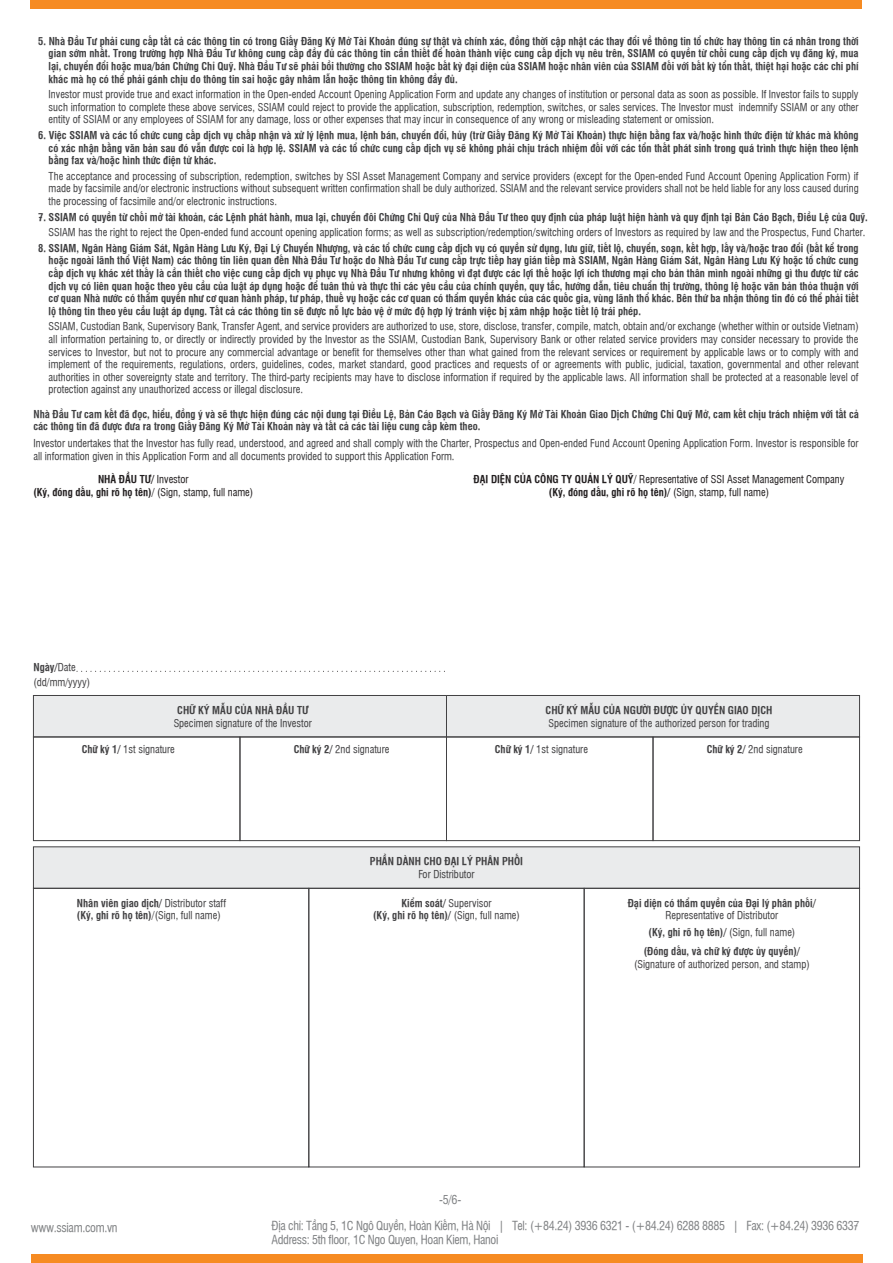
<style>
.page{position:relative;width:893px;height:1263px;background:#fff}
.page>*{position:absolute;margin:0;border:0;box-sizing:border-box;transform-origin:0 0}
.t1{font:12px/14.4px "UVN Hong Ha Hep";letter-spacing:-.025em;color:#808284}
.t2{font:10.5px/12.6px "UVN Hong Ha Hep";color:#404042;text-align:justify}
.t3{font:700 10.5px/12.6px "UVN Hong Ha Hep";color:#404042;text-align:justify}
.t4{font:700 10.5px/12.6px "UVN Hong Ha Hep";color:#424143}
.t5{font:10.5px/14.7px "UVN Hong Ha Hep";color:#424143}
.t6{font:10.5px/12.6px "UVN Hong Ha Hep";color:#231f20;text-align:center}
.t7{font:700 10.5px/12.6px "UVN Hong Ha Hep";color:#231f20;text-align:center}
.s1{font-weight:400}
.s2{font-weight:700}
</style>
<div class="page">
<div style="left:31px;top:0;width:831px;height:9px;background:#f68b22"></div>
<div style="left:33px;top:695px;width:827px;height:41px;background:#eaebec"></div>
<div style="left:33px;top:736px;width:207px;height:105px;border:1px solid #424143"></div>
<div style="left:240px;top:736px;width:207px;height:105px;border:1px solid #424143"></div>
<hr style="left:446px;top:695px;width:1px;height:42px;background:#424143">
<svg style="left:33px;top:846px;width:827px;height:42px"></svg>
<div style="left:446px;top:736px;width:207px;height:105px;border:1px solid #424143"></div>
<div style="left:653px;top:736px;width:207px;height:105px;border:1px solid #424143"></div>
<div style="left:33px;top:888px;width:276px;height:279px;border:1px solid #424143"></div>
<div style="left:308px;top:888px;width:277px;height:279px;border:1px solid #424143"></div>
<div style="left:584px;top:888px;width:276px;height:279px;border:1px solid #424143"></div>
<div style="left:31px;top:1254px;width:831px;height:9px;background:#f68b22"></div>
<svg style="left:77px;top:671px;width:368px;height:1px"></svg>
<p class="t3" style="left:49px;top:34px;width:812px;text-indent:-10px">5. Nhà Đầu Tư phải cung cấp tất cả các thông tin có trong Giấy Đăng Ký Mở Tài Khoản đúng sự thật và chính xác, đồng thời cập nhật các thay đổi về thông tin tổ chức hay thông tin cá nhân trong thời gian sớm nhất. Trong trường hợp Nhà Đầu Tư không cung cấp đầy đủ các thông tin cần thiết để hoàn thành việc cung cấp dịch vụ nêu trên, SSIAM có quyền từ chối cung cấp dịch vụ đăng ký, mua lại, chuyển đổi hoặc mua/bán Chứng Chỉ Quỹ. Nhà Đầu Tư sẽ phải bồi thường cho SSIAM hoặc bất kỳ đại diện của SSIAM hoặc nhân viên của SSIAM đối với bất kỳ tổn thất, thiệt hại hoặc các chi phí khác mà họ có thể phải gánh chịu do thông tin sai hoặc gây nhâm lẫn hoặc thông tin không đầy đủ.</p>
<p class="t2" style="left:49px;top:87px;width:811px">Investor must provide true and exact information in the Open-ended Account Opening Application Form and update any changes of institution or personal data as soon as possible. If Investor fails to supply such information to complete these above services, SSIAM could reject to provide the application, subscription, redemption, switches, or sales services. The Investor must indemnify SSIAM or any other entity of SSIAM or any employees of SSIAM for any damage, loss or other expenses that may incur in consequence of any wrong or misleading statement or omission.</p>
<p class="t3" style="left:49px;top:128px;width:812px;text-indent:-10px">6. Việc SSIAM và các tổ chức cung cấp dịch vụ chấp nhận và xử lý lệnh mua, lệnh bán, chuyển đổi, hủy (trừ Giấy Đăng Ký Mở Tài Khoản) thực hiện bằng fax và/hoặc hình thức điện tử khác mà không có xác nhận bằng văn bản sau đó vẫn được coi là hợp lệ. SSIAM và các tổ chức cung cấp dịch vụ sẽ không phải chịu trách nhiệm đối với các tổn thất phát sinh trong quá trình thực hiện theo lệnh bằng fax và/hoặc hình thức điện tử khác.</p>
<p class="t2" style="left:49px;top:169px;width:811px">The acceptance and processing of subscription, redemption, switches by SSI Asset Management Company and service providers (except for the Open-ended Fund Account Opening Application Form) if made by facsimile and/or electronic instructions without subsequent written confirmation shall be duly authorized. SSIAM and the relevant service providers shall not be held liable for any loss caused during the processing of facsimile and/or electronic instructions.</p>
<p class="t3" style="left:38px;top:210px;width:831px">7. SSIAM có quyền từ chối mở tài khoản, các Lệnh phát hành, mua lại, chuyển đôi Chứng Chỉ Quỹ của Nhà Đầu Tư theo quy định của pháp luật hiện hành và quy định tại Bản Cáo Bạch, Điều Lệ của Quỹ.</p>
<p class="t2" style="left:49px;top:225px;width:818px">SSIAM has the right to reject the Open-ended fund account opening application forms; as well as subscription/redemption/switching orders of Investors as required by law and the Prospectus, Fund Charter.</p>
<p class="t3" style="left:49px;top:241px;width:812px;text-indent:-10px">8. SSIAM, Ngân Hàng Giám Sát, Ngân Hàng Lưu Ký, Đại Lý Chuyển Nhượng, và các tổ chức cung cấp dịch vụ có quyền sử dụng, lưu giữ, tiết lộ, chuyển, soạn, kết hợp, lấy và/hoặc trao đổi (bất kể trong hoặc ngoài lãnh thổ Việt Nam) các thông tin liên quan đến Nhà Đầu Tư hoặc do Nhà Đầu Tư cung cấp trực tiếp hay gián tiếp mà SSIAM, Ngân Hàng Giám Sát, Ngân Hàng Lưu Ký hoặc tổ chức cung cấp dịch vụ khác xét thấy là cần thiết cho việc cung cấp dịch vụ phục vụ Nhà Đầu Tư nhưng không vì đạt được các lợi thế hoặc lợi ích thương mại cho bản thân mình ngoài những gì thu được từ các dịch vụ có liên quan hoặc theo yêu cầu của luật áp dụng hoặc để tuân thủ và thực thi các yêu cầu của chính quyền, quy tắc, hướng dẫn, tiêu chuẩn thị trường, thông lệ hoặc văn bản thỏa thuận với cơ quan Nhà nước có thẩm quyền như cơ quan hành pháp, tư pháp, thuế vụ hoặc các cơ quan có thẩm quyền khác của các quốc gia, vùng lãnh thổ khác. Bên thứ ba nhận thông tin đó có thể phải tiết lộ thông tin theo yêu cầu luật áp dụng. Tất cả các thông tin sẽ được nỗ lực bảo vệ ở mức độ hợp lý tránh việc bị xâm nhập hoặc tiết lộ trái phép.</p>
<p class="t2" style="left:49px;top:320px;width:812px">SSIAM, Custodian Bank, Supervisory Bank, Transfer Agent, and service providers are authorized to use, store, disclose, transfer, compile, match, obtain and/or exchange (whether within or outside Vietnam) all information pertaining to, or directly or indirectly provided by the Investor as the SSIAM, Custodian Bank, Supervisory Bank or other related service providers may consider necessary to provide the services to Investor, but not to procure any commercial advantage or benefit for themselves other than what gained from the relevant services or requirement by applicable laws or to comply with and implement of the requirements, regulations, orders, guidelines, codes, market standard, good practices and requests of or agreements with public, judicial, taxation, governmental and other relevant authorities in other sovereignty state and territory. The third-party recipients may have to disclose information if required by the applicable laws. All information shall be protected at a reasonable level of protection against any unauthorized access or illegal disclosure.</p>
<p class="t3" style="left:33px;top:407px;width:827px">Nhà Đầu Tư cam kết đã đọc, hiểu, đồng ý và sẽ thực hiện đúng các nội dung tại Điều Lệ, Bản Cáo Bạch và Giấy Đăng Ký Mở Tài Khoản Giao Dịch Chứng Chỉ Quỹ Mở, cam kết chịu trách nhiệm với tất cả các thông tin đã được đưa ra trong Giấy Đăng Ký Mở Tài Khoản này và tất cả các tài liệu cung cấp kèm theo.</p>
<p class="t2" style="left:33px;top:436px;width:827px">Investor undertakes that the Investor has fully read, understood, and agreed and shall comply with the Charter, Prospectus and Open-ended Fund Account Opening Application Form. Investor is responsible for all information given in this Application Form and all documents provided to support this Application Form.</p>
<p class="t7" style="left:33px;top:472px;width:221px">NHÀ ĐẦU TƯ/ <span class="s1">Investor<br></span>(Ký, đóng dấu, ghi rõ họ tên)<span class="s1">/ (Sign, stamp, full name)</span></p>
<p class="t6" style="left:474px;top:472px;width:372px"><span class="s2">ĐẠI DIỆN CỦA CÔNG TY QUẢN LÝ QUỸ</span>/ Representative of SSI Asset Management Company <span class="s2">(Ký, đóng dấu, ghi rõ họ tên)/</span> (Sign, stamp, full name)</p>
<p class="t5" style="left:33px;top:659px;width:58px"><span class="s2">Ngày/</span>Date (dd/mm/yyyy)</p>
<p class="t4" style="left:177px;top:704px;width:133px">CHỮ KÝ MẪU CỦA NHÀ ĐẦU TƯ</p>
<p class="t5" style="left:174px;top:715px;width:140px">Specimen signature of the Investor</p>
<p class="t4" style="left:546px;top:704px;width:228px">CHỮ KÝ MẪU CỦA NGƯỜI ĐƯỢC ỦY QUYỀN GIAO DỊCH</p>
<p class="t5" style="left:548px;top:715px;width:222px">Specimen signature of the authorized person for trading</p>
<p class="t5" style="left:82px;top:741px;width:95px"><span class="s2">Chữ ký 1/</span> 1st signature</p>
<p class="t5" style="left:294px;top:741px;width:97px"><span class="s2">Chữ ký 2/</span> 2nd signature</p>
<p class="t5" style="left:495px;top:741px;width:95px"><span class="s2">Chữ ký 1/</span> 1st signature</p>
<p class="t5" style="left:707px;top:741px;width:97px"><span class="s2">Chữ ký 2/</span> 2nd signature</p>
<p class="t4" style="left:370px;top:855px;width:155px">PHẦN DÀNH CHO ĐẠI LÝ PHÂN PHỐI</p>
<p class="t5" style="left:418px;top:866px;width:58px">For Distributor</p>
<p class="t4" style="left:77px;top:896px;width:151px">Nhân viên giao dịch/ <span class="s1">Distributor staff </span>(Ký, ghi rõ họ tên)<span class="s1">/(Sign, full name)</span></p>
<p class="t4" style="left:373px;top:896px;width:148px;text-align:center">Kiểm soát/ <span class="s1">Supervisor<br></span>(Ký, ghi rõ họ tên)/ <span class="s1">(Sign, full name)</span></p>
<p class="t4" style="left:628px;top:896px;width:190px">Đại diện có thẩm quyền của Đại lý phân phối/</p>
<p class="t5" style="left:665px;top:907px;width:114px">Representative of Distributor</p>
<p class="t4" style="left:644px;top:945px;width:158px">(Đóng dấu, và chữ ký được ủy quyền)/</p>
<p class="t5" style="left:634px;top:956px;width:177px">(Signature of authorized person, and stamp)</p>
<p class="t4" style="left:649px;top:925px;width:148px">(Ký, ghi rõ họ tên)/ <span class="s1">(Sign, full name)</span></p>
<p class="t1" style="left:31px;top:1219px;width:88px">www.ssiam.com.vn</p>
<p class="t1" style="left:439px;top:1192px;width:23px">-5/6-</p>
<p class="t1" style="left:272px;top:1217px;width:589px">Địa chỉ: Tầng 5, 1C Ngô Quyền, Hoàn Kiếm, Hà Nội | Tel: (+84.24) 3936 6321 - (+84.24) 6288 8885 | Fax: (+84.24) 3936 6337<br>Address: 5th floor, 1C Ngo Quyen, Hoan Kiem, Hanoi</p>
</div>
